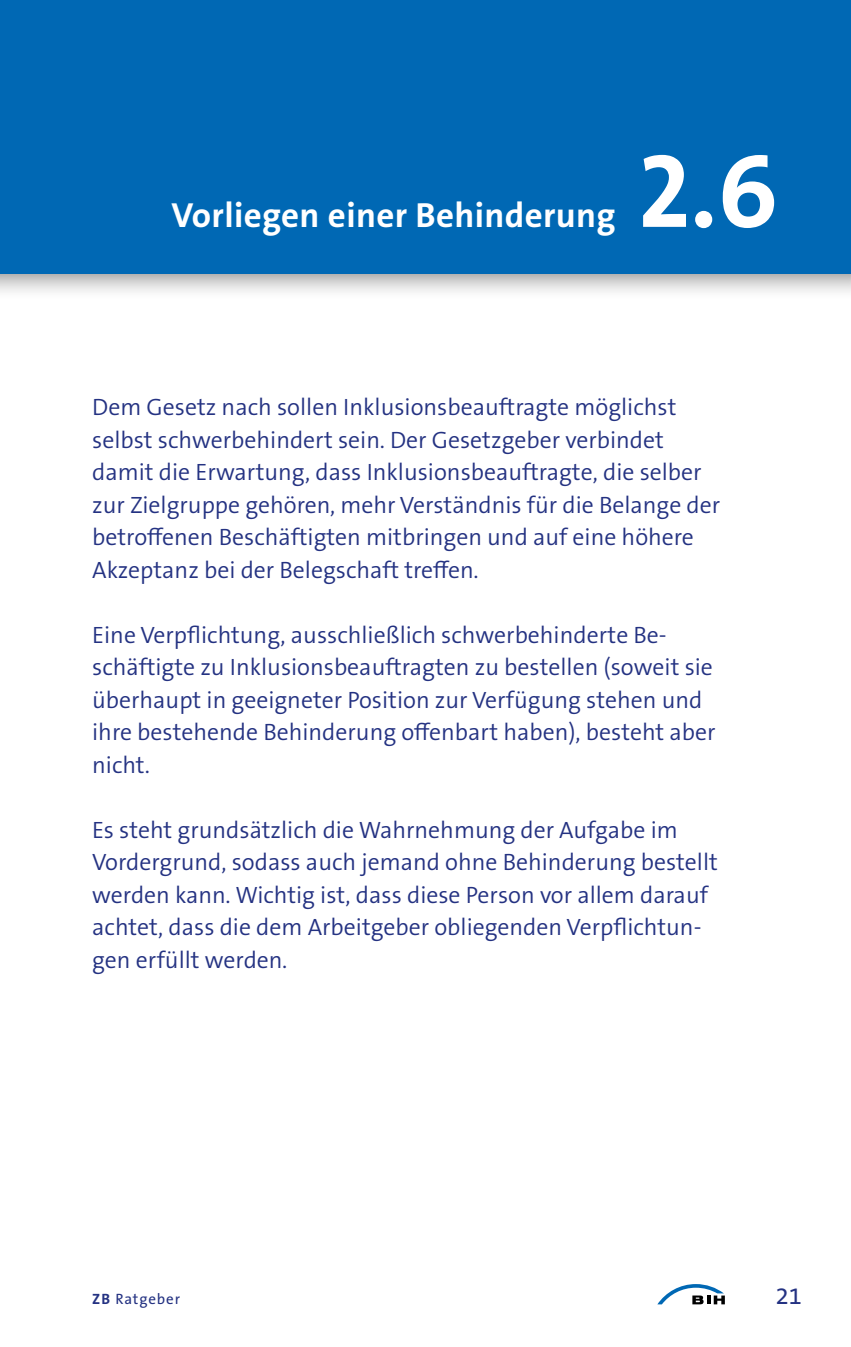
<style>
.page{position:relative;width:851px;height:1347px;background:#fff}
.page>*{position:absolute;margin:0;border:0;box-sizing:border-box;transform-origin:0 0}
.HL_im_Balk_weis_H2{font:700 105px "The Sans";color:#fff}
.HL_im_Balk_weis_H2-2{font:700 35px "The Sans B W7";letter-spacing:.01em;color:#fff}
.Flie_Flat{font:300 23.75px/32.5px "The Sans B W4";color:#243282}
.t1{font:23.75px "The Sans B W5 Plain";color:#243282}
.t2{font:15px "The Sans B W5 Plain";letter-spacing:.06em;color:#243282}
.s1{font-family:"The Sans B W7";font-weight:700}
</style>
<div class="page">
<svg style="left:657px;top:1284px;width:67px;height:20px"></svg>
<div style="left:0;top:0;width:850px;height:300px;background:#000;opacity:.5"></div>
<div style="left:0;top:0;width:850px;height:274px;background:#0068b4"></div>
<h2 class="HL_im_Balk_weis_H2-2" style="left:172px;top:192px;width:445px">Vorliegen einer Behinderung</h2>
<h2 class="HL_im_Balk_weis_H2" style="left:637px;top:103px;width:142px">2.6</h2>
<p class="Flie_Flat" style="left:92px;top:391px;width:629px">Dem Gesetz nach sollen Inklusionsbeauftragte möglichst selbst schwerbehindert sein. Der Gesetzgeber verbindet damit die Erwartung, dass Inklusionsbeauftragte, die selber zur Zielgruppe gehören, mehr Verständnis für die Belange der betroffenen Beschäftigten mitbringen und auf eine höhere Akzeptanz bei der Belegschaft treffen.</p>
<p class="Flie_Flat" style="left:92px;top:618px;width:625px">Eine Verpflichtung, ausschließlich schwerbehinderte Be&shy;schäftigte zu Inklusionsbeauftragten zu bestellen (soweit sie überhaupt in geeigneter Position zur Verfügung stehen und ihre bestehende Behinderung offenbart haben), besteht aber nicht.</p>
<p class="Flie_Flat" style="left:92px;top:813px;width:627px">Es steht grundsätzlich die Wahrnehmung der Aufgabe im Vordergrund, sodass auch jemand ohne Behinderung bestellt werden kann. Wichtig ist, dass diese Person vor allem darauf achtet, dass die dem Arbeitgeber obliegenden Verpflichtun&shy;gen erfüllt werden.</p>
<p class="t2" style="left:92px;top:1289px;width:89px"><span class="s1">ZB</span> Ratgeber</p>
<p class="t1" style="left:775px;top:1281px;width:28px">21</p>
</div>
